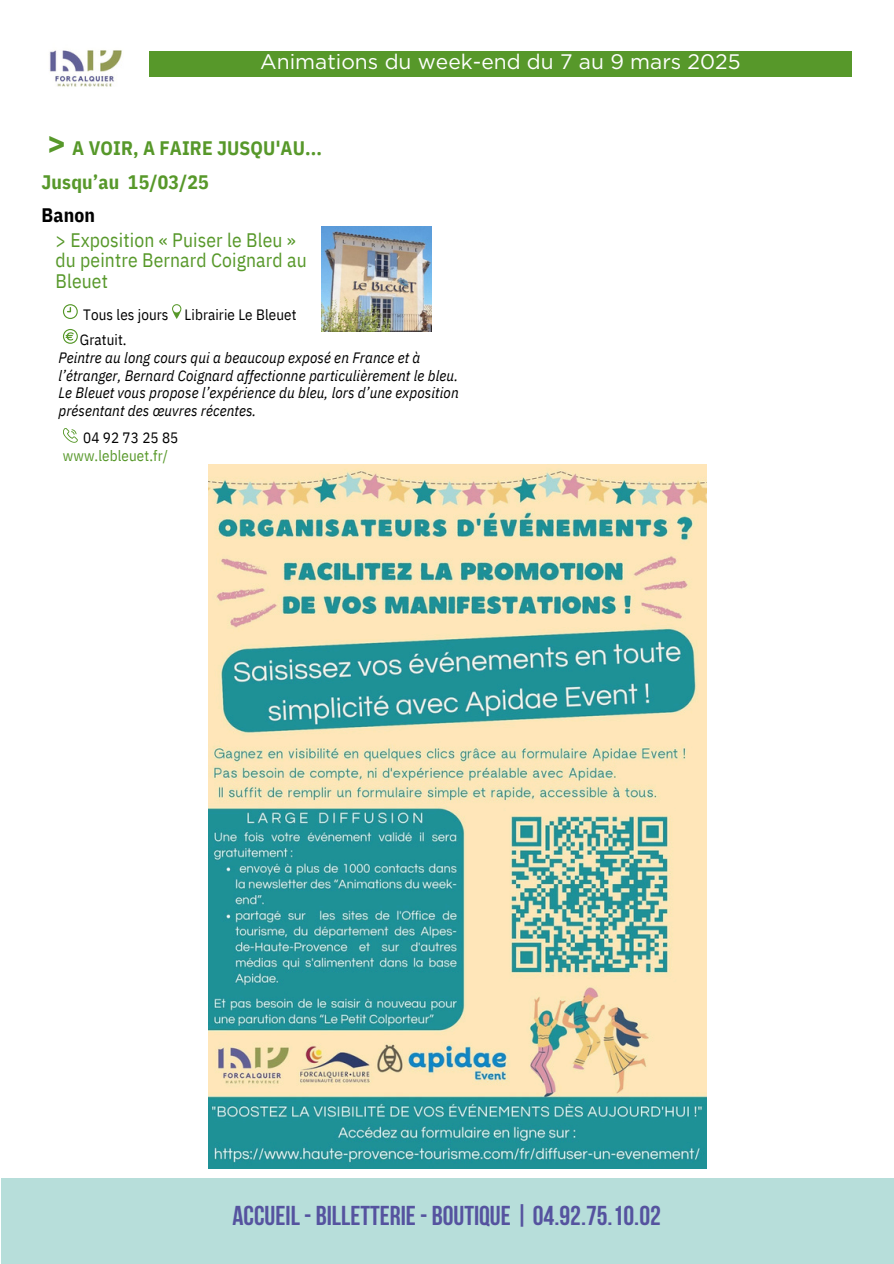
<style>
.page{position:relative;width:894px;height:1264px;background:#fff}
.page>*{position:absolute;margin:0;border:0;box-sizing:border-box;transform-origin:0 0}
.t1{font:700 30px "Gotham";color:#57982a}
.t2{font:700 27.15px "Bebas Neue";color:#55539f}
.t3{font:21px "Gotham";color:#fff}
.t4{font:19.5px/20.9px "IBM Plex Sans Cond";letter-spacing:.005em;color:#57982a}
.t5{font:700 19.5px/33.8px "IBM Plex Sans Cond";letter-spacing:.005em;color:#57982a}
.t6{font:italic 15px "IBM Plex Sans Cond";letter-spacing:.005em;color:#000}
.t7{font:15px/24.8px "IBM Plex Sans Cond";letter-spacing:.005em;color:#000}
.t8{font:15px "IBM Plex Sans Cond";letter-spacing:.005em;color:#57982a}
.s1{color:#000}
</style>
<div class="page">
<svg style="left:63px;top:304px;width:15px;height:15px"></svg>
<svg style="left:63px;top:329px;width:15px;height:15px"></svg>
<svg style="left:63px;top:428px;width:15px;height:15px"></svg>
<svg style="left:172px;top:304px;width:9px;height:15px"></svg>
<img style="left:321px;top:227px;width:110px;height:104px">
<div style="left:1px;top:1178px;width:892px;height:85px;background:#b7deda"></div>
<div style="left:149px;top:51px;width:701px;height:25px;background:#57982a"></div>
<img style="left:49px;top:50px;width:73px;height:37px">
<img style="left:209px;top:465px;width:497px;height:703px">
<p class="t3" style="left:260px;top:49px;width:482px">Animations du week-end du 7 au 9 mars 2025</p>
<p class="t1" style="left:47px;top:126px;width:21px">&gt;</p>
<h4 class="t5" style="left:42px;top:164px;width:168px">Jusqu’au 15/03/25<br><span class="s1">Banon</span></h4>
<p class="t4" style="left:55px;top:229px;width:253px">&gt; Exposition « Puiser le Bleu » du peintre Bernard Coignard au<br>Bleuet</p>
<h2 class="t5" style="left:72px;top:131px;width:251px">A VOIR, A FAIRE JUSQU'AU...</h2>
<h3 class="t7" style="left:80px;top:302px;width:90px">Tous les jours<br>Gratuit.</h3>
<p class="t7" style="left:184px;top:302px;width:113px">Librairie Le Bleuet</p>
<h4 class="t6" style="left:58px;top:348px;width:363px">Peintre au long cours qui a beaucoup exposé en France et à</h4>
<p class="t6" style="left:58px;top:366px;width:401px">l’étranger, Bernard Coignard affectionne particulièrement le bleu.</p>
<p class="t6" style="left:58px;top:383px;width:401px">Le Bleuet vous propose l’expérience du bleu, lors d’une exposition</p>
<p class="t6" style="left:58px;top:401px;width:199px">présentant des œuvres récentes.</p>
<p class="t7" style="left:83px;top:425px;width:97px">04 92 73 25 85</p>
<p class="t8" style="left:63px;top:446px;width:107px">www.lebleuet.fr/</p>
<p class="t2" style="left:232px;top:1204px;width:429px">ACCUEIL- BILLETTERIE- BOUTIQUE | 04.92.75.10.02</p>
</div>
